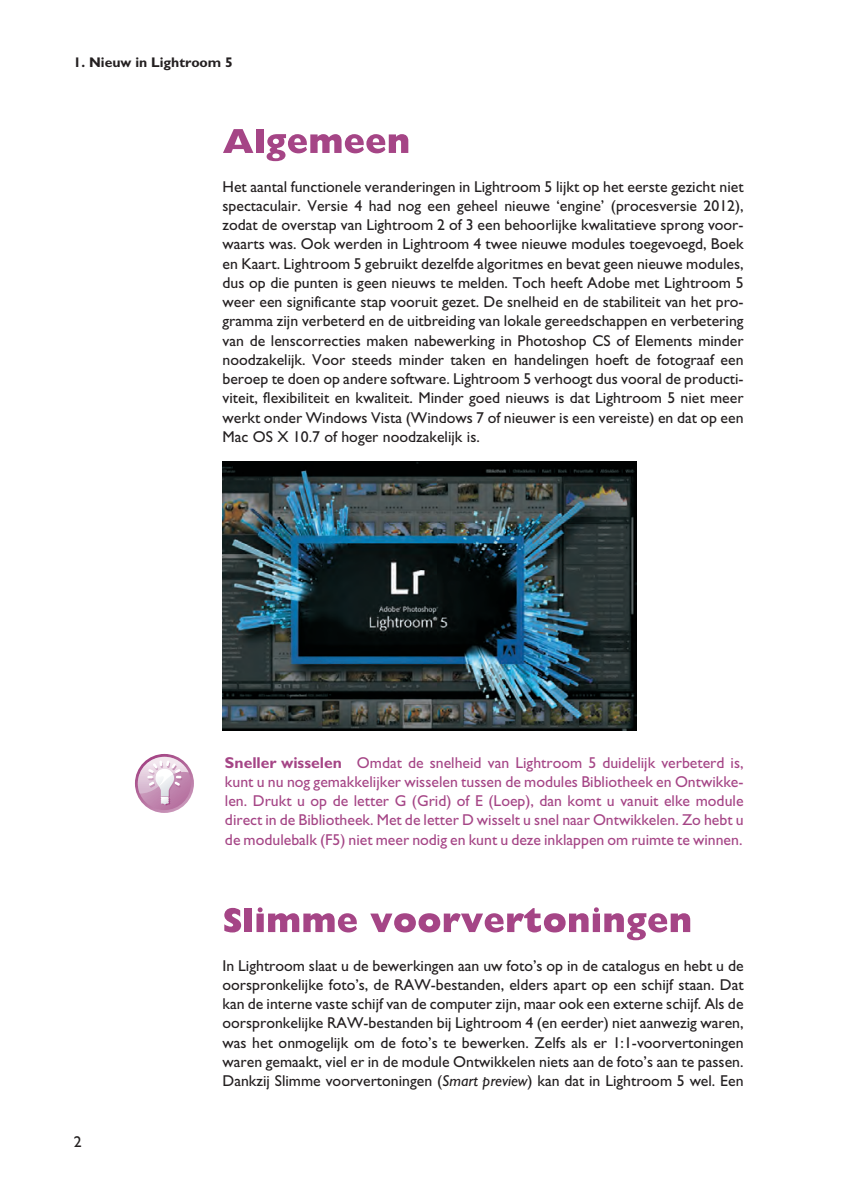
<style>
.page{position:relative;width:844px;height:1192px;background:#fff}
.page>*{position:absolute;margin:0;border:0;box-sizing:border-box;transform-origin:0 0}
.t1{font:15.75px/19.2px "Gill Sans";color:#231f20;text-align:justify}
.t2{font:15.75px/19.2px "Gill Sans";color:#a54586;text-align:justify}
.t3{font:700 14px "Gill Sans";color:#231f20}
.s1{font-weight:700}
.s2{font-style:italic}
</style>
<div class="page">
<svg style="left:223px;top:129px;width:30px;height:24px"></svg>
<div style="left:256px;top:129px;width:7px;height:24px;background:#a54586"></div>
<svg style="left:266px;top:134px;width:142px;height:27px"></svg>
<svg style="left:224px;top:907px;width:17px;height:25px"></svg>
<div style="left:245px;top:908px;width:7px;height:24px;background:#a54586"></div>
<svg style="left:256px;top:907px;width:101px;height:25px"></svg>
<svg style="left:370px;top:907px;width:320px;height:33px"></svg>
<img style="left:222px;top:461px;width:414px;height:269px">
<svg style="left:135px;top:754px;width:59px;height:59px"></svg>
<div style="left:138px;top:756px;width:53px;height:54px;background:#ba7aa6;border-radius:50%"></div>
<svg style="left:138px;top:756px;width:51px;height:49px"></svg>
<p class="t3" style="left:74px;top:58px;width:161px">1. Nieuw in Lightroom 5</p>
<p class="t1" style="left:222px;top:178px;width:522px">Het aantal functionele veranderingen in Lightroom 5 lijkt op het eerste gezicht niet spectaculair. Versie 4 had nog een geheel nieuwe ‘engine’ (procesversie 2012), zodat de overstap van Lightroom 2 of 3 een behoorlijke kwalitatieve sprong voor&shy;waarts was. Ook werden in Lightroom 4 twee nieuwe modules toegevoegd, Boek en Kaart. Lightroom 5 gebruikt dezelfde algoritmes en bevat geen nieuwe modules, dus op die punten is geen nieuws te melden. Toch heeft Adobe met Lightroom 5 weer een significante stap vooruit gezet. De snelheid en de stabiliteit van het pro&shy;gramma zijn verbeterd en de uitbreiding van lokale gereedschappen en verbetering van de lenscorrecties maken nabewerking in Photoshop CS of Elements minder noodzakelijk. Voor steeds minder taken en handelingen hoeft de fotograaf een beroep te doen op andere software. Lightroom 5 verhoogt dus vooral de producti&shy;viteit, flexibiliteit en kwaliteit. Minder goed nieuws is dat Lightroom 5 niet meer werkt onder Windows Vista (Windows 7 of nieuwer is een vereiste) en dat op een Mac OS X 10.7 of hoger noodzakelijk is.</p>
<p class="t2" style="left:225px;top:754px;width:520px"><span class="s1">Sneller wisselen</span> Omdat de snelheid van Lightroom 5 duidelijk verbeterd is, kunt u nu nog gemakkelijker wisselen tussen de modules Bibliotheek en Ontwikke&shy;len. Drukt u op de letter G (Grid) of E (Loep), dan komt u vanuit elke module direct in de Bibliotheek. Met de letter D wisselt u snel naar Ontwikkelen. Zo hebt u de modulebalk (F5) niet meer nodig en kunt u deze inklappen om ruimte te winnen.</p>
<p class="t1" style="left:74px;top:1133px;width:9px">2</p>
<p class="t1" style="left:222px;top:957px;width:522px">In Lightroom slaat u de bewerkingen aan uw foto’s op in de catalogus en hebt u de oorspronkelijke foto’s, de RAW-bestanden, elders apart op een schijf staan. Dat kan de interne vaste schijf van de computer zijn, maar ook een externe schijf. Als de oorspronkelijke RAW-bestanden bij Lightroom 4 (en eerder) niet aanwezig waren, was het onmogelijk om de foto’s te bewerken. Zelfs als er 1:1-voorvertoningen waren gemaakt, viel er in de module Ontwikkelen niets aan de foto’s aan te passen.<br>Dankzij Slimme voorvertoningen (<span class="s2">Smart preview</span>) kan dat in Lightroom 5 wel. Een</p>
</div>
